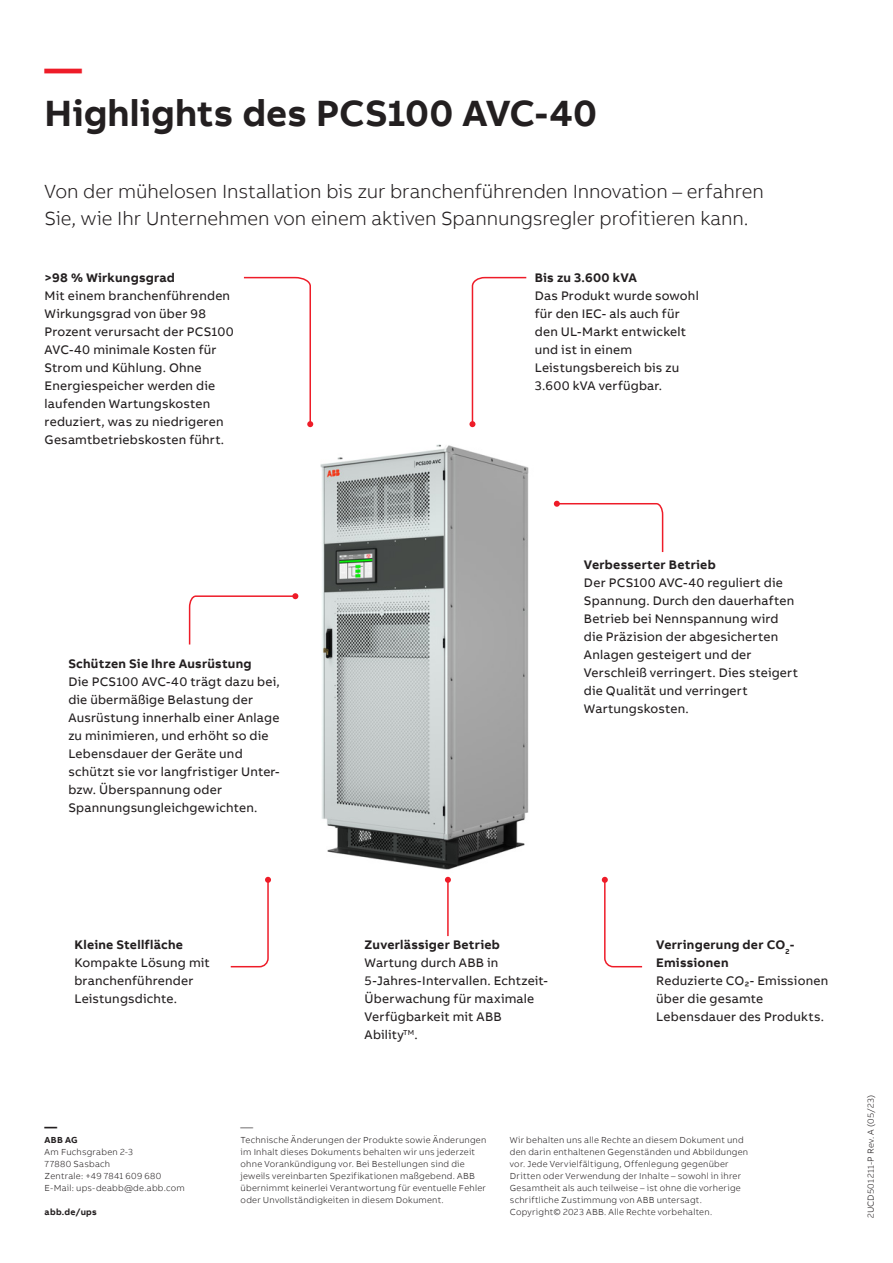
<style>
.page{position:relative;width:893px;height:1263px;background:#fff}
.page>*{position:absolute;margin:0;border:0;box-sizing:border-box;transform-origin:0 0}
.Headline_L_25pt_30pt{font:700 37.5px "AB Bvoice";color:#231f20}
.Headline_L_25pt_30pt-2{font:700 37.5px "AB Bvoice";color:#ee1c28}
.Lead_13pt_18pt{font:300 19.5px/27px "AB Bvoice";letter-spacing:-.005em;color:#231f20}
.Infographic_Descript{font:12.75px/18px "AB Bvoice";letter-spacing:.015em;color:#231f20}
.Infographic_Descript-2{font:700 12.75px/18px "AB Bvoice";letter-spacing:.02em;color:#231f20}
.Contact_8_5pt_12pt{font:700 12.75px "AB Bvoice";color:#231f20}
.Contact_8_5pt_12pt-2{font:300 12.75px "AB Bvoice";color:#231f20}
.Additional_Informati{font:300 9px/12px "AB Bvoice";letter-spacing:.025em;color:#231f20}
.Contact_8_5pt_12pt-3{font:300 9px/12px "AB Bvoice";letter-spacing:.025em;color:#231f20}
.Contact_8_5pt_12pt-4{font:700 9px "AB Bvoice";letter-spacing:.03em;color:#231f20}
</style>
<div class="page">
<hr style="left:447px;top:880px;width:2px;height:56px;background:#ee1c28">
<svg style="left:445px;top:877px;width:6px;height:6px"></svg>
<svg style="left:602px;top:877px;width:41px;height:91px"></svg>
<svg style="left:230px;top:877px;width:41px;height:91px"></svg>
<img style="left:298px;top:444px;width:260px;height:426px">
<svg style="left:243px;top:276px;width:70px;height:151px"></svg>
<svg style="left:469px;top:276px;width:58px;height:151px"></svg>
<svg style="left:554px;top:501px;width:110px;height:52px"></svg>
<svg style="left:188px;top:593px;width:110px;height:52px"></svg>
<p class="Headline_L_25pt_30pt-2" style="left:45px;top:44px;width:39px">—</p>
<p class="Headline_L_25pt_30pt" style="left:45px;top:89px;width:554px">Highlights des PCS100 AVC-40</p>
<p class="Lead_13pt_18pt" style="left:45px;top:178px;width:721px">Von der mühelosen Installation bis zur branchenführenden Innovation – erfahren<br>Sie, wie Ihr Unternehmen von einem aktiven Spannungsregler profitieren kann.</p>
<p class="Infographic_Descript-2" style="left:45px;top:268px;width:132px">&gt;98 % Wirkungsgrad</p>
<p class="Infographic_Descript" style="left:45px;top:286px;width:191px">Mit einem branchenführenden<br>Wirkungsgrad von über 98<br>Prozent verursacht der PCS100<br>AVC-40 minimale Kosten für<br>Strom und Kühlung. Ohne<br>Energiespeicher werden die laufenden Wartungskosten reduziert, was zu niedrigeren<br>Gesamtbetriebskosten führt.</p>
<p class="Infographic_Descript-2" style="left:68px;top:654px;width:185px">Schützen Sie Ihre Ausrüstung</p>
<p class="Infographic_Descript" style="left:68px;top:672px;width:213px">Die PCS100 AVC-40 trägt dazu bei,</p>
<p class="Infographic_Descript" style="left:68px;top:690px;width:213px">die übermäßige Belastung der<br>Ausrüstung innerhalb einer Anlage zu minimieren, und erhöht so die<br>Lebensdauer der Geräte und schützt sie vor langfristiger Unter&shy;bzw. Überspannung oder<br>Spannungsungleichgewichten.</p>
<p class="Infographic_Descript-2" style="left:535px;top:269px;width:104px">Bis zu 3.600 kVA</p>
<p class="Infographic_Descript" style="left:535px;top:287px;width:165px">Das Produkt wurde sowohl für den IEC- als auch für den UL-Markt entwickelt und ist in einem<br>Leistungsbereich bis zu<br>3.600 kVA verfügbar.</p>
<p class="Infographic_Descript-2" style="left:584px;top:556px;width:133px">Verbesserter Betrieb</p>
<p class="Infographic_Descript" style="left:584px;top:574px;width:200px">Der PCS100 AVC-40 reguliert die</p>
<p class="Infographic_Descript" style="left:584px;top:592px;width:216px">Spannung. Durch den dauerhaften<br>Betrieb bei Nennspannung wird die Präzision der abgesicherten<br>Anlagen gesteigert und der<br>Verschleiß verringert. Dies steigert die Qualität und verringert<br>Wartungskosten.</p>
<p class="Infographic_Descript-2" style="left:74px;top:936px;width:110px">Kleine Stellfläche</p>
<p class="Infographic_Descript" style="left:74px;top:954px;width:137px">Kompakte Lösung mit branchenführender<br>Leistungsdichte.</p>
<p class="Infographic_Descript-2" style="left:365px;top:936px;width:137px">Zuverlässiger Betrieb</p>
<p class="Infographic_Descript" style="left:365px;top:954px;width:185px">Wartung durch ABB in<br>5-Jahres-Intervallen. Echtzeit-<br>Überwachung für maximale</p>
<p class="Infographic_Descript" style="left:365px;top:1008px;width:139px">Verfügbarkeit mit ABB<br>Ability<sup>TM</sup>.</p>
<p class="Infographic_Descript-2" style="left:656px;top:936px;width:140px">Verringerung der CO<sub>2</sub>-<br>Emissionen</p>
<p class="Infographic_Descript" style="left:656px;top:972px;width:174px">Reduzierte CO₂- Emissionen über die gesamte<br>Lebensdauer des Produkts.</p>
<p class="Contact_8_5pt_12pt" style="left:45px;top:1118px;width:14px">—</p>
<p class="Contact_8_5pt_12pt-4" style="left:45px;top:1134px;width:34px">ABB AG</p>
<p class="Contact_8_5pt_12pt-3" style="left:45px;top:1146px;width:90px">Am Fuchsgraben 2-3</p>
<p class="Contact_8_5pt_12pt-3" style="left:45px;top:1158px;width:67px">77880 Sasbach</p>
<p class="Contact_8_5pt_12pt-3" style="left:45px;top:1170px;width:142px">Zentrale: +49 7841 609 680<br>E-Mail: ups-deabb@de.abb.com</p>
<p class="Contact_8_5pt_12pt-4" style="left:45px;top:1206px;width:54px">abb.de/ups</p>
<p class="Contact_8_5pt_12pt-2" style="left:241px;top:1119px;width:14px">—</p>
<p class="Additional_Informati" style="left:241px;top:1134px;width:247px">Technische Änderungen der Produkte sowie Änderungen im Inhalt dieses Dokuments behalten wir uns jederzeit ohne Vorankündigung vor. Bei Bestellungen sind die jeweils vereinbarten Spezifikationen maßgebend. ABB übernimmt keinerlei Verantwortung für eventuelle Fehler oder Unvollständigkeiten in diesem Dokument.</p>
<p class="Additional_Informati" style="left:510px;top:1134px;width:240px">Wir behalten uns alle Rechte an diesem Dokument und den darin enthaltenen Gegenständen und Abbildungen vor. Jede Vervielfältigung, Offenlegung gegenüber Dritten oder Verwendung der Inhalte – sowohl in ihrer Gesamtheit als auch teilweise – ist ohne die vorherige schriftliche Zustimmung von ABB untersagt.</p>
<p class="Additional_Informati" style="left:510px;top:1206px;width:204px">Copyright© 2023 ABB. Alle Rechte vorbehalten.</p>
<p class="Additional_Informati" style="left:865px;top:1218px;width:125px;rotate:-90deg">2UCD501211-P Rev. A (05/23)</p>
</div>
